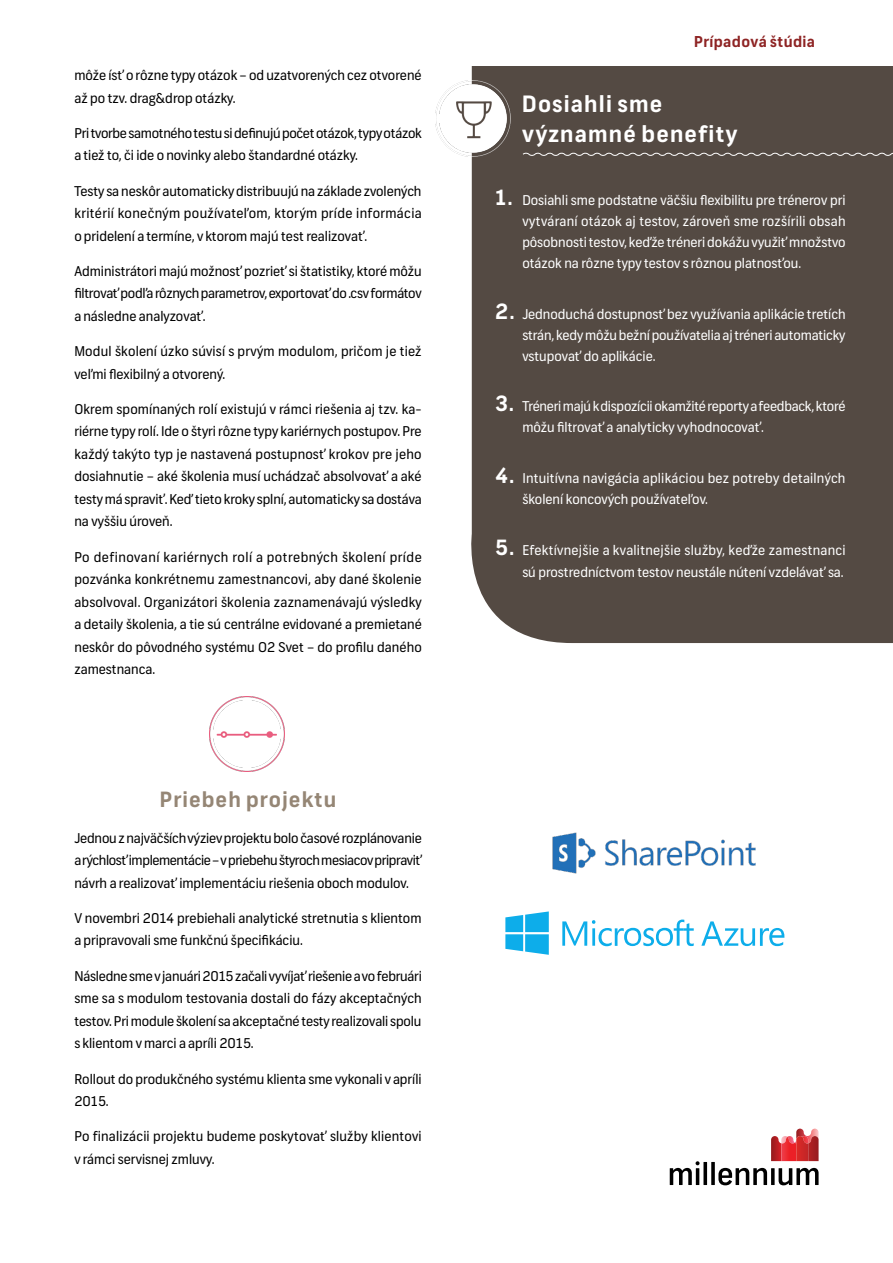
<style>
.page{position:relative;width:893px;height:1263px;background:#fff}
.page>*{position:absolute;margin:0;border:0;box-sizing:border-box;transform-origin:0 0}
.t1{font:700 22.5px/30px "Frank";letter-spacing:.05em;color:#fff}
.bullets{font:700 21px "Frank";letter-spacing:.05em;color:#958675}
.t2{font:700 15px "Frank";letter-spacing:.025em;color:#8e2424}
.bullets-2{font:13.5px/22.5px "Frank";color:#000;text-align:justify}
.t3{font:13.5px/21px "Frank";color:#fff;text-align:justify}
.bullets-3{font:13.5px/22.5px "Frank";letter-spacing:-.02em;color:#000}
.s1{font-weight:700;font-size:21px}
</style>
<div class="page">
<div style="left:465px;top:66px;width:428px;height:577px;background:#544a43"></div>
<img style="left:435px;top:81px;width:75px;height:75px">
<svg style="left:670px;top:1128px;width:149px;height:57px"></svg>
<svg style="left:522px;top:152px;width:371px;height:5px;background:#79716b"></svg>
<img style="left:210px;top:697px;width:75px;height:75px">
<img style="left:552px;top:832px;width:204px;height:42px">
<svg style="left:505px;top:911px;width:44px;height:44px"></svg>
<svg style="left:562px;top:919px;width:132px;height:27px"></svg>
<svg style="left:701px;top:921px;width:83px;height:25px"></svg>
<p class="bullets-2" style="left:74px;top:64px;width:349px">môže ísť o rôzne typy otázok – od uzatvorených cez otvorené až po tzv. drag&amp;drop otázky.</p>
<p class="bullets-3" style="left:74px;top:122px;width:349px">Pri tvorbe samotného testu si definujú počet otázok, typy otázok a tiež to, či ide o novinky alebo štandardné otázky.</p>
<p class="bullets-2" style="left:74px;top:180px;width:349px">Testy sa neskôr automaticky distribuujú na základe zvolených kritérií konečným používateľom, ktorým príde informácia o pridelení a termíne, v ktorom majú test realizovať.</p>
<p class="bullets-2" style="left:74px;top:260px;width:349px">Administrátori majú možnosť pozrieť si štatistiky, ktoré môžu filtrovať podľa rôznych parametrov, exportovať do .csv formátov a následne analyzovať.</p>
<p class="bullets-2" style="left:74px;top:340px;width:349px">Modul školení úzko súvisí s prvým modulom, pričom je tiež veľmi flexibilný a otvorený.</p>
<p class="bullets-2" style="left:74px;top:398px;width:349px">Okrem spomínaných rolí existujú v rámci riešenia aj tzv. ka&shy;riérne typy rolí. Ide o štyri rôzne typy kariérnych postupov. Pre každý takýto typ je nastavená postupnosť krokov pre jeho dosiahnutie – aké školenia musí uchádzač absolvovať a aké testy má spraviť. Keď tieto kroky splní, automaticky sa dostáva na vyššiu úroveň.</p>
<p class="bullets-2" style="left:74px;top:546px;width:349px">Po definovaní kariérnych rolí a potrebných školení príde pozvánka konkrétnemu zamestnancovi, aby dané školenie absolvoval. Organizátori školenia zaznamenávajú výsledky a detaily školenia, a tie sú centrálne evidované a premietané neskôr do pôvodného systému O2 Svet – do profilu daného zamestnanca.</p>
<p class="bullets" style="left:160px;top:787px;width:178px">Priebeh projektu</p>
<p class="bullets-2" style="left:74px;top:827px;width:349px">Jednou z najväčších výziev projektu bolo časové rozplánovanie a rýchlosť implementácie – v priebehu štyroch mesiacov pripraviť návrh a realizovať implementáciu riešenia oboch modulov.</p>
<p class="bullets-2" style="left:74px;top:907px;width:349px">V novembri 2014 prebiehali analytické stretnutia s klientom a pripravovali sme funkčnú špecifikáciu.</p>
<p class="bullets-2" style="left:74px;top:965px;width:349px">Následne sme v januári 2015 začali vyvíjať riešenie a vo februári sme sa s modulom testovania dostali do fázy akceptačných testov. Pri module školení sa akceptačné testy realizovali spolu s klientom v marci a apríli 2015.</p>
<p class="bullets-2" style="left:74px;top:1068px;width:349px">Rollout do produkčného systému klienta sme vykonali v apríli<br>2015.</p>
<p class="bullets-2" style="left:74px;top:1125px;width:349px">Po finalizácii projektu budeme poskytovať služby klientovi v rámci servisnej zmluvy.</p>
<p class="t2" style="left:694px;top:32px;width:122px">Prípadová štúdia</p>
<p class="t1" style="left:522px;top:90px;width:216px">Dosiahli sme významné benefity</p>
<p class="t3" style="left:522px;top:190px;width:325px;text-indent:-27px"><span class="s1">1.</span> Dosiahli sme podstatne väčšiu flexibilitu pre trénerov pri vytváraní otázok aj testov, zároveň sme rozšírili obsah pôsobnosti testov, keďže tréneri dokážu využiť množstvo otázok na rôzne typy testov s rôznou platnosťou.</p>
<p class="t3" style="left:522px;top:304px;width:325px;text-indent:-27px"><span class="s1">2.</span> Jednoduchá dostupnosť bez využívania aplikácie tretích strán, kedy môžu bežní používatelia aj tréneri automaticky vstupovať do aplikácie.</p>
<p class="t3" style="left:522px;top:396px;width:325px;text-indent:-27px"><span class="s1">3.</span> Tréneri majú k dispozícii okamžité reporty a feedback, ktoré môžu filtrovať a analyticky vyhodnocovať.</p>
<p class="t3" style="left:522px;top:468px;width:325px;text-indent:-27px"><span class="s1">4.</span> Intuitívna navigácia aplikáciou bez potreby detailných školení koncových používateľov.</p>
<p class="t3" style="left:495px;top:539px;width:352px;line-height:22.5px;text-align:right"><span class="s1">5.</span> Efektívnejšie a kvalitnejšie služby, keďže zamestnanci sú prostredníctvom testov neustále nútení vzdelávať sa.</p>
</div>
